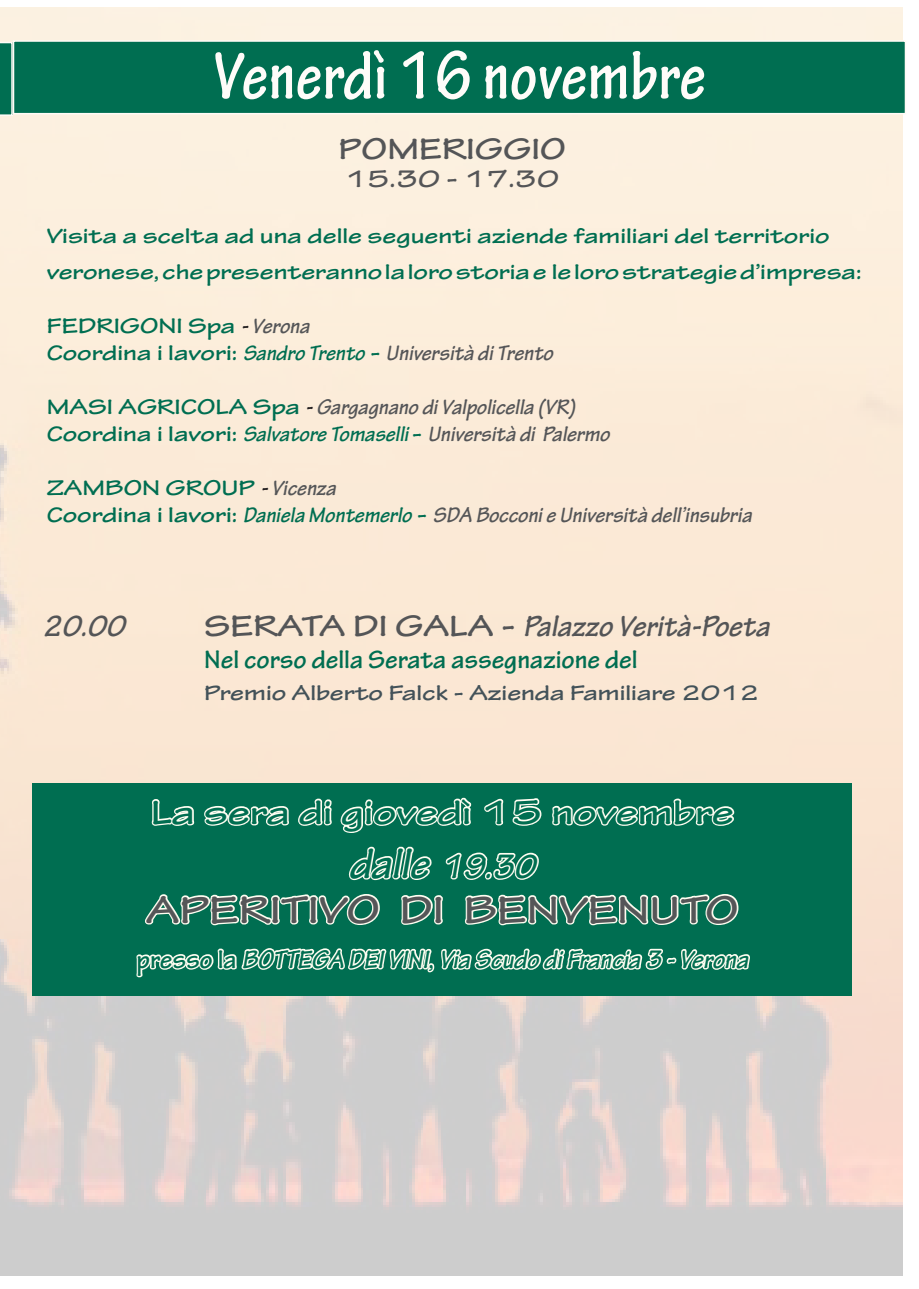
<style>
.page{position:relative;width:919px;height:1289px;background:#fff}
.page>*{position:absolute;margin:0;border:0;box-sizing:border-box;transform-origin:0 0}
.t1{font:700 condensed 72px "Tekton Pro";color:#fefcf9}
.t2{font:italic 700 45px "Tekton Pro";color:#006e51}
.t3{font:700 expanded 40.5px "Tekton Pro";color:#555658}
.t4{font:700 expanded 36px "Tekton Pro";color:#006e51}
.t5{font:italic 700 31.5px "Tekton Pro";color:#545557}
.t6{font:700 expanded 31.5px "Tekton Pro";color:#545557}
.t7{font:italic 700 27px "Tekton Pro";color:#006e51}
.t8{font:700 27px "Tekton Pro";color:#006e51}
.t9{font:700 expanded 25.5px "Tekton Pro";color:#545557}
.t10{font:italic 700 22.5px "Tekton Pro";color:#555658}
.t11{font:700 expanded 22.5px "Tekton Pro";color:#006e51}
.t12{font:700 expanded 22.5px "Tekton Pro";color:#435259}
.s1{font-style:italic;font-stretch:normal;color:#231f20}
.s2{font-style:italic;font-stretch:normal;color:#555658}
.s3{font-style:normal;font-stretch:expanded;color:#006e51}
.s4{color:#006e51}
.s5{color:#231f20}
.s6{font-style:normal;font-stretch:expanded}
.s7{font-size:36px}
.s8{font-style:normal}
</style>
<div class="page">
<img style="left:0;top:7px;width:902px;height:1268px">
<svg style="left:0;top:42px;width:13px;height:74px"></svg>
<div style="left:14px;top:41px;width:891px;height:73px;background:#006e51"></div>
<div style="left:13px;top:40px;width:893px;height:74px;border:2px solid #fefbf6"></div>
<div style="left:33px;top:782px;width:819px;height:213px;background:#006e51"></div>
<svg style="left:151px;top:799px;width:44px;height:27px"></svg>
<svg style="left:204px;top:806px;width:85px;height:20px"></svg>
<svg style="left:298px;top:798px;width:34px;height:28px"></svg>
<svg style="left:340px;top:797px;width:132px;height:36px"></svg>
<svg style="left:484px;top:798px;width:20px;height:28px"></svg>
<svg style="left:512px;top:798px;width:30px;height:28px"></svg>
<svg style="left:552px;top:798px;width:183px;height:28px"></svg>
<svg style="left:135px;top:846px;width:617px;height:155px"></svg>
<h1 class="t1" style="left:213px;top:34px;width:494px">Venerdì 16 novembre</h1>
<p class="t6" style="left:338px;top:130px;width:229px">POMERIGGIO</p>
<p class="t9" style="left:345px;top:164px;width:215px">15.30 - 17.30</p>
<p class="t11" style="left:47px;top:222px;width:784px">Visita a scelta ad una delle seguenti aziende familiari del territorio</p>
<p class="t11" style="left:47px;top:258px;width:816px">veronese, che presenteranno la loro storia e le loro strategie d’impresa:</p>
<p class="t11" style="left:47px;top:312px;width:264px">FEDRIGONI Spa <span class="s1">-</span> <span class="s2">Verona</span></p>
<p class="t10" style="left:47px;top:340px;width:508px"><span class="s3">Coordina i lavori:</span> <span class="s4">Sandro Trento</span> <span class="s3">-</span> Università di Trento</p>
<p class="t10" style="left:47px;top:394px;width:530px"><span class="s3">MASI AGRICOLA Spa</span> <span class="s5">-</span> Gargagnano di Valpolicella (VR)</p>
<p class="t10" style="left:47px;top:421px;width:564px"><span class="s3">Coordina i lavori:</span> <span class="s4">Salvatore Tomaselli</span> <span class="s3">-</span> Università di Palermo</p>
<p class="t11" style="left:47px;top:474px;width:290px">ZAMBON GROUP <span class="s1">-</span> <span class="s2">Vicenza</span></p>
<p class="t10" style="left:47px;top:502px;width:706px"><span class="s3">Coordina i lavori:</span> <span class="s4">Daniela Montemerlo</span> <span class="s3">-</span> SDA Bocconi e Università dell’insubria</p>
<p class="t5" style="left:43px;top:607px;width:84px">20.00</p>
<p class="t5" style="left:204px;top:607px;width:567px"><span class="s6">SERATA DI GALA -</span> Palazzo Verità-Poeta</p>
<p class="t8" style="left:204px;top:643px;width:435px">Nel corso della Serata assegnazione del</p>
<p class="t12" style="left:204px;top:679px;width:556px">Premio Alberto Falck - Azienda Familiare 2012</p>
<p class="t4" style="left:151px;top:790px;width:585px">La sera di giovedì 15 novembre</p>
<p class="t2" style="left:349px;top:837px;width:188px">dalle <span class="s7">19.30</span></p>
<p class="t3" style="left:146px;top:885px;width:594px">APERITIVO DI BENVENUTO</p>
<p class="t7" style="left:137px;top:943px;width:613px"><span class="s8">presso la</span> BOTTEGA DEI VINI<span class="s8">,</span> Via Scudo di Francia 3 - Verona</p>
</div>
